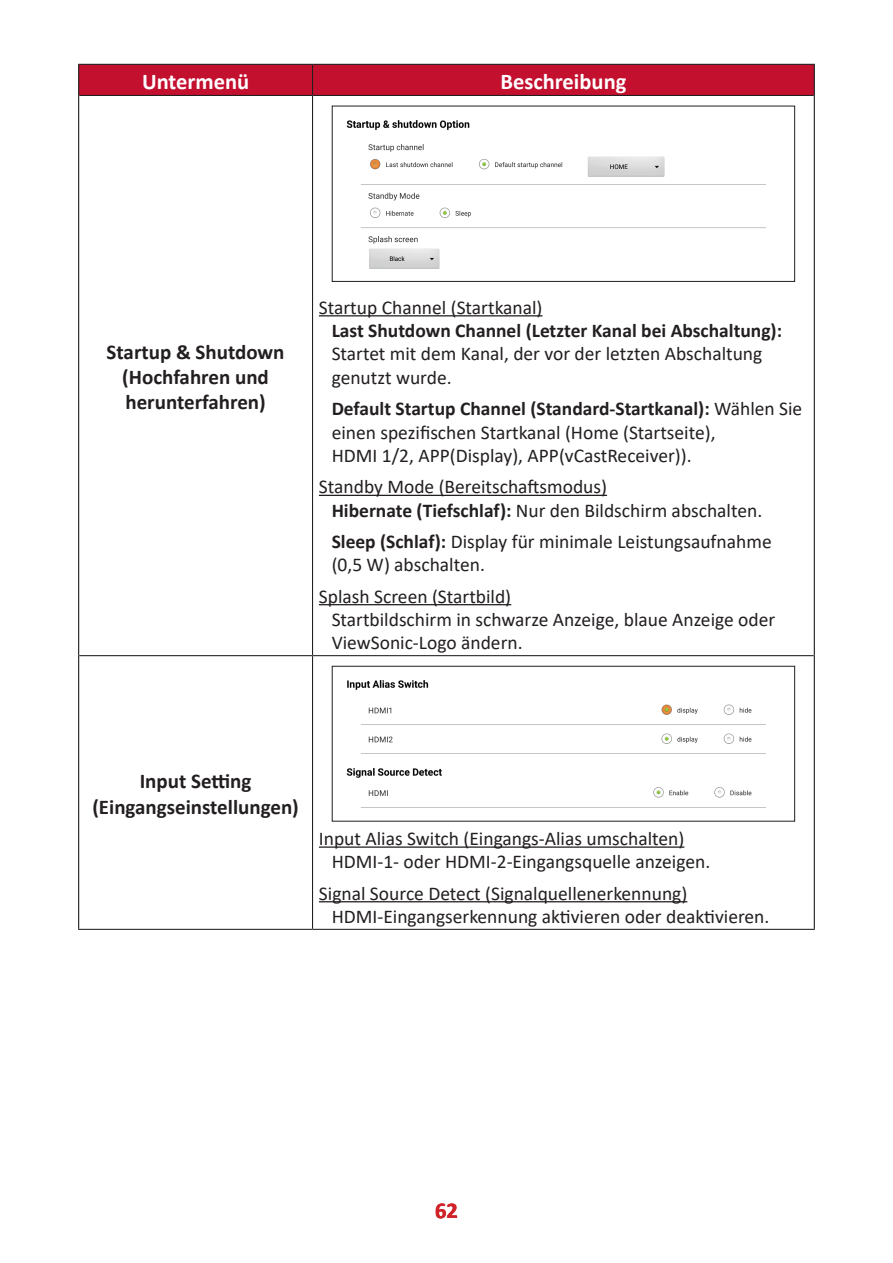
<style>
.page{position:relative;width:893px;height:1263px;background:#fff}
.page>*{position:absolute;margin:0;border:0;box-sizing:border-box;transform-origin:0 0}
.t1{font:700 22.5px "Calibri";color:#fff}
.t2{font:700 22.5px "Calibri";color:#d1232a}
.t3{font:700 21px/25.2px "Calibri";color:#231f20;text-align:center}
.t4{font:19.5px/23.4px "Calibri";color:#231f20}
.t5{font:700 19.5px "Calibri";color:#231f20}
.s1{font-weight:700}
</style>
<div class="page">
<div style="left:79px;top:65px;width:735px;height:30px;background:#c3102f"></div>
<hr style="left:78px;top:64px;width:235px;height:1px;background:#231f20">
<hr style="left:78px;top:65px;width:1px;height:30px;background:#231f20">
<hr style="left:313px;top:64px;width:502px;height:1px;background:#231f20">
<hr style="left:814px;top:65px;width:1px;height:30px;background:#231f20">
<hr style="left:78px;top:95px;width:1px;height:561px;background:#231f20">
<hr style="left:814px;top:95px;width:1px;height:561px;background:#231f20">
<hr style="left:78px;top:656px;width:1px;height:273px;background:#231f20">
<hr style="left:814px;top:656px;width:1px;height:273px;background:#231f20">
<hr style="left:312px;top:65px;width:1px;height:30px;background:#231f20">
<hr style="left:79px;top:95px;width:234px;height:1px;background:#231f20">
<hr style="left:313px;top:95px;width:501px;height:1px;background:#231f20">
<hr style="left:312px;top:96px;width:1px;height:559px;background:#231f20">
<hr style="left:79px;top:655px;width:234px;height:1px;background:#231f20">
<hr style="left:313px;top:655px;width:501px;height:1px;background:#231f20">
<hr style="left:312px;top:656px;width:1px;height:273px;background:#231f20">
<hr style="left:78px;top:929px;width:235px;height:1px;background:#231f20">
<hr style="left:313px;top:929px;width:502px;height:1px;background:#231f20">
<hr style="left:319px;top:315px;width:223px;height:1px;background:#231f20">
<hr style="left:319px;top:495px;width:288px;height:1px;background:#231f20">
<hr style="left:319px;top:604px;width:192px;height:1px;background:#231f20">
<img style="left:346px;top:120px;width:420px;height:149px">
<div style="left:332px;top:106px;width:463px;height:176px;border:1px solid #231f20"></div>
<hr style="left:319px;top:846px;width:365px;height:2px;background:#231f20">
<hr style="left:319px;top:901px;width:368px;height:1px;background:#231f20">
<img style="left:346px;top:680px;width:420px;height:128px">
<div style="left:332px;top:666px;width:463px;height:155px;border:1px solid #231f20"></div>
<p class="t1" style="left:142px;top:66px;width:109px">Untermenü</p>
<p class="t1" style="left:500px;top:66px;width:127px">Beschreibung</p>
<p class="t3" style="left:107px;top:339px;width:179px">Startup &amp; Shutdown (Hochfahren und herunterfahren)</p>
<p class="t4" style="left:319px;top:295px;width:225px">Startup Channel (Startkanal)</p>
<p class="t5" style="left:332px;top:317px;width:452px">Last Shutdown Channel (Letzter Kanal bei Abschaltung):</p>
<p class="t4" style="left:332px;top:342px;width:432px">Startet mit dem Kanal, der vor der letzten Abschaltung genutzt wurde.</p>
<p class="t4" style="left:332px;top:396px;width:472px"><span class="s1">Default Startup Channel (Standard-Startkanal):</span> Wählen Sie einen spezifischen Startkanal (Home (Startseite),<br>HDMI 1/2, APP(Display), APP(vCastReceiver)).</p>
<p class="t4" style="left:332px;top:474px;width:432px;text-indent:-13px">Standby Mode (Bereitschaftsmodus)<br><span class="s1">Hibernate (Tiefschlaf):</span> Nur den Bildschirm abschalten.</p>
<p class="t4" style="left:332px;top:529px;width:441px"><span class="s1">Sleep (Schlaf):</span> Display für minimale Leistungsaufnahme (0,5 W) abschalten.</p>
<p class="t4" style="left:332px;top:584px;width:445px;text-indent:-13px">Splash Screen (Startbild)<br>Startbildschirm in schwarze Anzeige, blaue Anzeige oder<br>ViewSonic-Logo ändern.</p>
<p class="t3" style="left:92px;top:769px;width:208px">Input Setting (Eingangseinstellungen)</p>
<p class="t4" style="left:332px;top:826px;width:380px;text-indent:-13px">Input Alias Switch (Eingangs-Alias umschalten)<br>HDMI-1- oder HDMI-2-Eingangsquelle anzeigen.</p>
<p class="t4" style="left:332px;top:881px;width:439px;text-indent:-13px">Signal Source Detect (Signalquellenerkennung)<br>HDMI-Eingangserkennung aktivieren oder deaktivieren.</p>
<p class="t2" style="left:435px;top:1194px;width:24px">62</p>
</div>
